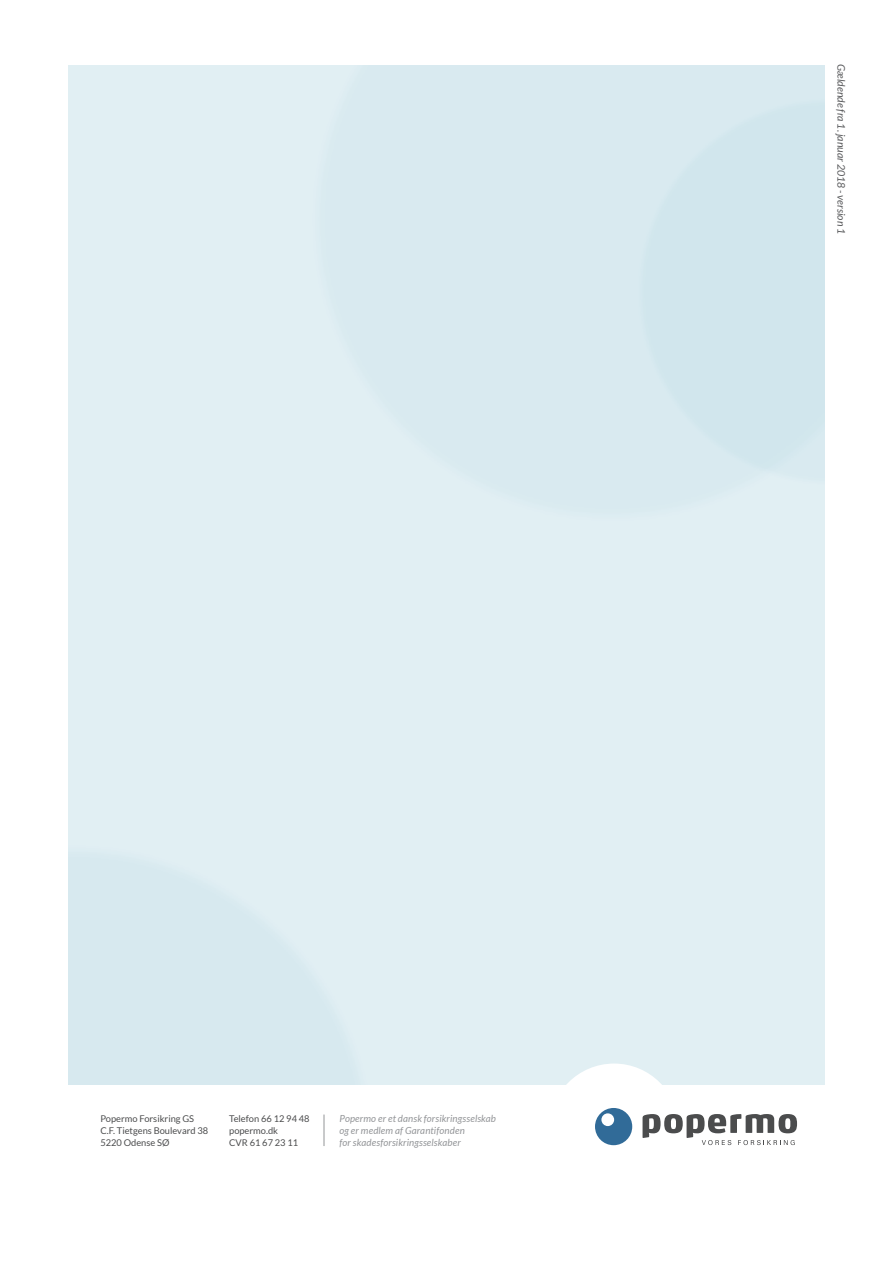
<style>
.page{position:relative;width:893px;height:1263px;background:#fff}
.page>*{position:absolute;margin:0;border:0;box-sizing:border-box;transform-origin:0 0}
.t1{font:italic 10.5px "Lato";color:#57585a}
.t2{font:italic 9.75px/12px "Lato";letter-spacing:.015em;color:#939598}
.t3{font:9.3px/12px "Lato";color:#4b4c4d}
</style>
<div class="page">
<svg style="left:643px;top:1114px;width:154px;height:31px"></svg>
<div style="left:595px;top:1108px;width:37px;height:37px;background:#316b98;border-radius:50%"></div>
<div style="left:601px;top:1113px;width:13px;height:13px;background:#fff;border-radius:50%"></div>
<hr style="left:324px;top:1114px;width:1px;height:32px;background:#939598">
<p class="t1" style="left:847px;top:64px;width:172px;rotate:90deg">Gældende fra 1. januar 2018 - version 1</p>
<p class="t3" style="left:100px;top:1112px;width:109px">Popermo Forsikring GS<br>C.F. Tietgens Boulevard 38<br>5220 Odense SØ</p>
<p class="t3" style="left:229px;top:1112px;width:82px">Telefon 66 12 94 48 popermo.dk<br>CVR 61 67 23 11</p>
<p class="t2" style="left:339px;top:1113px;width:158px">Popermo er et dansk forsikringsselskab og er medlem af Garantifonden<br>for skadesforsikringsselskaber</p>
</div>
